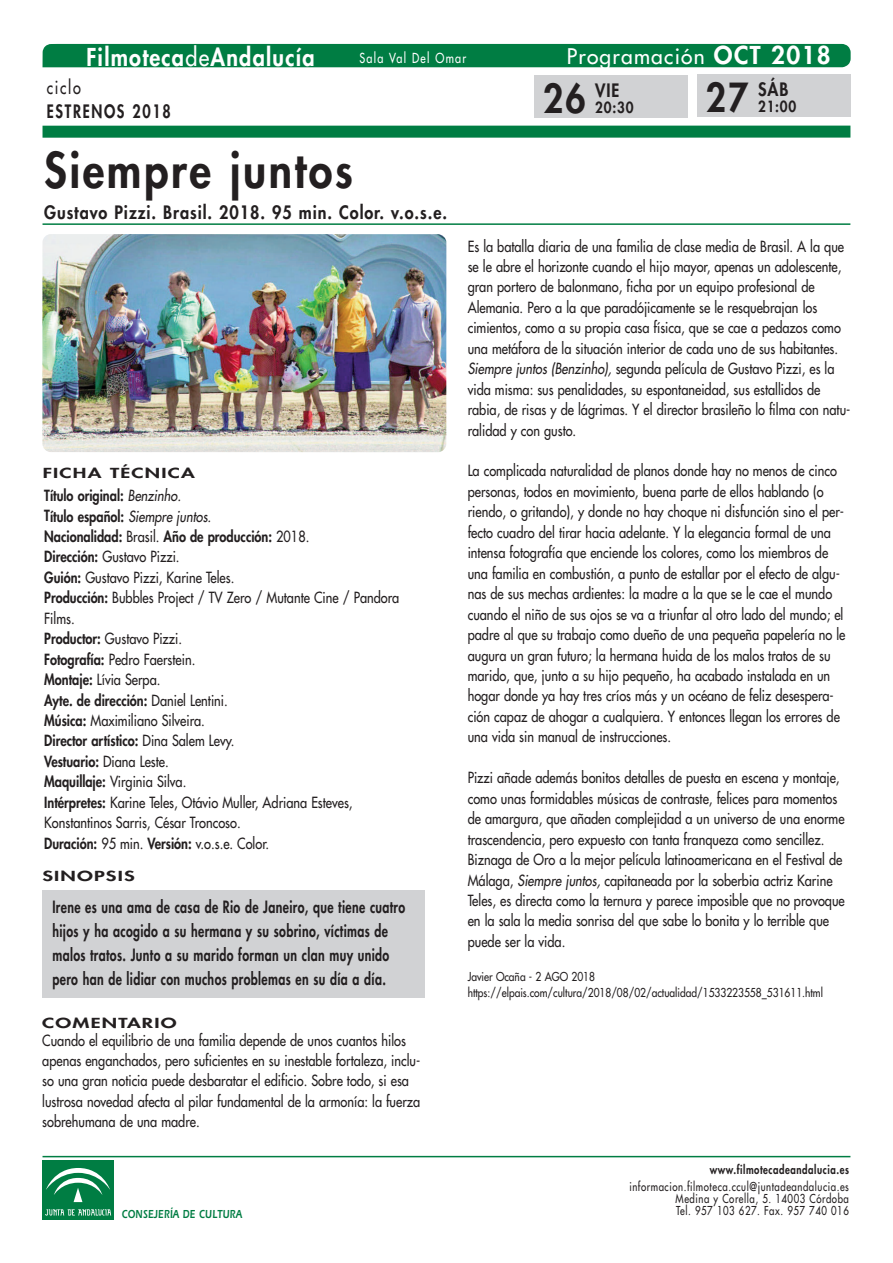
<style>
.page{position:relative;width:893px;height:1263px;background:#fff}
.page>*{position:absolute;margin:0;border:0;box-sizing:border-box;transform-origin:0 0}
.t1{font:800 48px "Futura LT";letter-spacing:.06em;color:#231f20;scale:.9 1}
.t2{font:800 39px "Futura LT";color:#231f20;scale:.9 1}
.t3{font:800 24px "Futura LT";letter-spacing:.06em;color:#fff;scale:.9 1}
.t4{font:21px "Futura LT";letter-spacing:.06em;color:#fff}
.t5{font:800 18px "Futura LT";letter-spacing:.06em;color:#231f20;scale:.9 1}
.t6{font:800 18px "Futura LT";letter-spacing:.115em;color:#231f20;scale:.8 1}
.t7{font:18px "Futura LT";letter-spacing:.115em;color:#231f20;scale:.8 1}
.t8{font:800 16.5px/24px "Futura LT";letter-spacing:.03em;color:#231f20;scale:.75 1}
.t9{font:15px/20.4px "Futura LT";color:#231f20;scale:.85 1}
.t10{font:800 15px "Futura LT";letter-spacing:.06em;color:#231f20;scale:.9 1}
.t11{font:800 13.5px "Futura LT";letter-spacing:.06em;color:#231f20;scale:1.5 1}
.t12{font:13.5px "Futura LT";letter-spacing:.115em;color:#fff;scale:.8 1}
.t13{font:12px/12px "Futura LT";letter-spacing:.06em;color:#231f20;text-align:right;scale:.8 1}
.t14{font:12px/16.4px "Futura LT";color:#231f20;scale:.85 1}
.t15{font:800 12px "Futura LT";letter-spacing:.06em;color:#231f20;scale:.8 1}
.t16{font:12px "Erie Black Plain";letter-spacing:.03em;color:#007d43;scale:.75 1}
.s1{font-weight:400}
.s2{font-weight:800;font-size:24px}
.s3{font-weight:800}
.s4{font-style:italic}
</style>
<div class="page">
<img style="left:42px;top:234px;width:404px;height:218px;border-radius:9px">
<div style="left:43px;top:44px;width:808px;height:23px;background:#007d43"></div>
<div style="left:43px;top:126px;width:807px;height:12px;background:#007d43"></div>
<div style="left:42px;top:890px;width:383px;height:108px;background:#d1d2d4"></div>
<hr style="left:43px;top:223px;width:807px;height:2px;background:#007d43">
<hr style="left:43px;top:1156px;width:807px;height:1px;background:#007d43">
<div style="left:43px;top:1160px;width:71px;height:60px;background:#007d43"></div>
<svg style="left:45px;top:1209px;width:66px;height:6px"></svg>
<svg style="left:46px;top:1168px;width:64px;height:35px"></svg>
<div style="left:697px;top:74px;width:153px;height:43px;background:#d1d2d4"></div>
<div style="left:535px;top:75px;width:153px;height:43px;background:#d1d2d4"></div>
<h3 class="t3" style="left:86px;top:42px;width:255px">Filmoteca<span class="s1">de</span>Andalucía</h3>
<h3 class="t4" style="left:567px;top:43px;width:265px">Programación <span class="s2">OCT 2018</span></h3>
<p class="t12" style="left:359px;top:49px;width:135px">Sala Val Del Omar</p>
<p class="t7" style="left:47px;top:76px;width:44px">ciclo</p>
<p class="t6" style="left:47px;top:100px;width:156px">ESTRENOS 2018</p>
<h1 class="t1" style="left:44px;top:138px;width:344px">Siempre juntos</h1>
<p class="t5" style="left:44px;top:201px;width:449px">Gustavo Pizzi. Brasil. 2018. 95 min. Color. v.o.s.e.</p>
<p class="t11" style="left:43px;top:464px;width:103px">FICHA TÉCNICA</p>
<p class="t9" style="left:44px;top:485px;width:419px"><span class="s3">Título original:</span> <span class="s4">Benzinho.<br></span><span class="s3">Título español:</span> <span class="s4">Siempre juntos.<br></span><span class="s3">Nacionalidad:</span> Brasil. <span class="s3">Año de producción:</span> 2018.<br><span class="s3">Dirección:</span> Gustavo Pizzi.<br><span class="s3">Guión:</span> Gustavo Pizzi, Karine Teles.<br><span class="s3">Producción:</span> Bubbles Project / TV Zero / Mutante Cine / Pandora Films.<br><span class="s3">Productor:</span> Gustavo Pizzi.<br><span class="s3">Fotografía:</span> Pedro Faerstein.<br><span class="s3">Montaje:</span> Lívia Serpa.<br><span class="s3">Ayte. de dirección:</span> Daniel Lentini.<br><span class="s3">Música:</span> Maximiliano Silveira.<br><span class="s3">Director artístico:</span> Dina Salem Levy.<br><span class="s3">Vestuario:</span> Diana Leste.<br><span class="s3">Maquillaje:</span> Virginia Silva.<br><span class="s3">Intérpretes:</span> Karine Teles, Otávio Muller, Adriana Esteves, Konstantinos Sarris, César Troncoso.<br><span class="s3">Duración:</span> 95 min. <span class="s3">Versión:</span> v.o.s.e. Color.</p>
<p class="t11" style="left:42px;top:867px;width:63px">SINOPSIS</p>
<p class="t8" style="left:52px;top:895px;width:472px">Irene es una ama de casa de Rio de Janeiro, que tiene cuatro hijos y ha acogido a su hermana y su sobrino, víctimas de malos tratos. Junto a su marido forman un clan muy unido pero han de lidiar con muchos problemas en su día a día.</p>
<p class="t11" style="left:42px;top:1014px;width:91px">COMENTARIO</p>
<p class="t9" style="left:42px;top:1030px;width:446px">Cuando el equilibrio de una familia depende de unos cuantos hilos apenas enganchados, pero suficientes en su inestable fortaleza, inclu&shy;so una gran noticia puede desbaratar el edificio. Sobre todo, si esa lustrosa novedad afecta al pilar fundamental de la armonía: la fuerza sobrehumana de una madre.</p>
<h2 class="t2" style="left:543px;top:72px;width:49px">26</h2>
<p class="t5" style="left:595px;top:78px;width:28px">VIE</p>
<p class="t10" style="left:595px;top:97px;width:44px">20:30</p>
<h2 class="t2" style="left:706px;top:72px;width:49px">27</h2>
<p class="t5" style="left:758px;top:77px;width:35px">SÁB</p>
<p class="t10" style="left:758px;top:96px;width:44px">21:00</p>
<p class="t9" style="left:468px;top:236px;width:452px">Es la batalla diaria de una familia de clase media de Brasil. A la que se le abre el horizonte cuando el hijo mayor, apenas un adolescente, gran portero de balonmano, ficha por un equipo profesional de Alemania. Pero a la que paradójicamente se le resquebrajan los cimientos, como a su propia casa física, que se cae a pedazos como una metáfora de la situación interior de cada uno de sus habitantes.<br><span class="s4">Siempre juntos (Benzinho),</span> segunda película de Gustavo Pizzi, es la vida misma: sus penalidades, su espontaneidad, sus estallidos de rabia, de risas y de lágrimas. Y el director brasileño lo filma con natu&shy;ralidad y con gusto.</p>
<p class="t9" style="left:468px;top:461px;width:446px">La complicada naturalidad de planos donde hay no menos de cinco personas, todos en movimiento, buena parte de ellos hablando (o riendo, o gritando), y donde no hay choque ni disfunción sino el per&shy;fecto cuadro del tirar hacia adelante. Y la elegancia formal de una intensa fotografía que enciende los colores, como los miembros de una familia en combustión, a punto de estallar por el efecto de algu&shy;nas de sus mechas ardientes: la madre a la que se le cae el mundo cuando el niño de sus ojos se va a triunfar al otro lado del mundo; el padre al que su trabajo como dueño de una pequeña papelería no le augura un gran futuro; la hermana huida de los malos tratos de su marido, que, junto a su hijo pequeño, ha acabado instalada en un hogar donde ya hay tres críos más y un océano de feliz desespera&shy;ción capaz de ahogar a cualquiera. Y entonces llegan los errores de una vida sin manual de instrucciones.</p>
<p class="t9" style="left:468px;top:767px;width:445px">Pizzi añade además bonitos detalles de puesta en escena y montaje, como unas formidables músicas de contraste, felices para momentos de amargura, que añaden complejidad a un universo de una enorme trascendencia, pero expuesto con tanta franqueza como sencillez.<br>Biznaga de Oro a la mejor película latinoamericana en el Festival de Málaga, <span class="s4">Siempre juntos,</span> capitaneada por la soberbia actriz Karine Teles, es directa como la ternura y parece imposible que no provoque en la sala la media sonrisa del que sabe lo bonita y lo terrible que puede ser la vida.</p>
<p class="t14" style="left:468px;top:968px;width:419px">Javier Ocaña - 2 AGO 2018 https://elpais.com/cultura/2018/08/02/actualidad/1533223558_531611.html</p>
<p class="t15" style="left:710px;top:1162px;width:176px">www.filmotecadeandalucia.es</p>
<p class="t13" style="left:629px;top:1180px;width:276px">informacion.filmoteca.ccul@juntadeandalucia.es<br>Medina y Corella, 5. 14003 Córdoba</p>
<p class="t16" style="left:122px;top:1206px;width:162px">CONSEJERÍA DE CULTURA</p>
<p class="t13" style="left:676px;top:1204px;width:217px">Tel. 957 103 627. Fax. 957 740 016</p>
</div>
